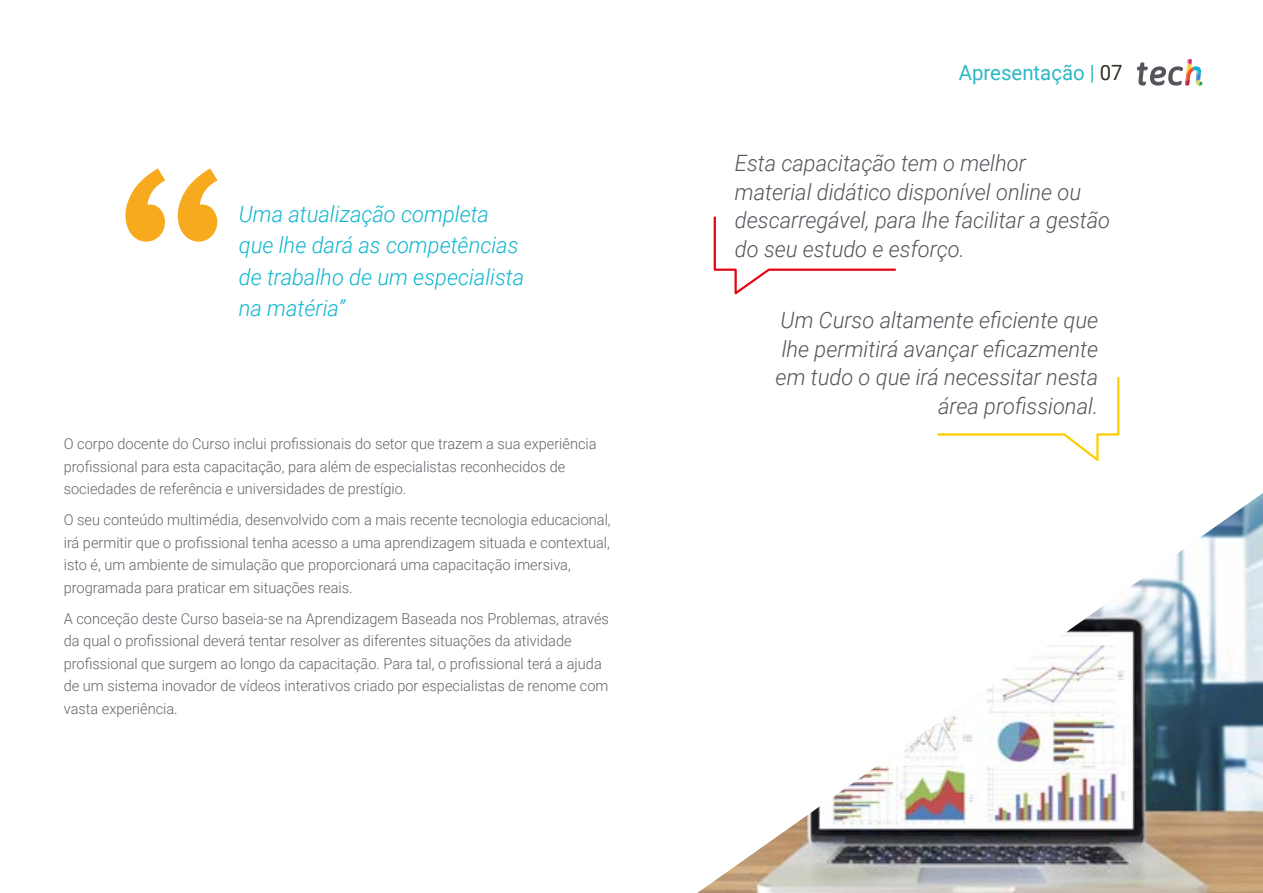
<style>
.page{position:relative;width:1263px;height:893px;background:#fff}
.page>*{position:absolute;margin:0;border:0;box-sizing:border-box;transform-origin:0 0}
.t1{font:italic 300 22.5px/28.5px "Roboto";color:#52555b;text-align:right}
.t2{font:italic 300 22.5px/31.5px "Roboto";color:#0fb6cf}
.t3{font:21px "Roboto";color:#2db8c5}
.t4{font:300 15px/22.5px "Roboto";color:#61646a}
.s1{color:#312e20}
</style>
<div class="page">
<svg style="left:125px;top:168px;width:93px;height:74px"></svg>
<img style="left:697px;top:493px;width:566px;height:400px">
<svg style="left:1137px;top:59px;width:65px;height:27px"></svg>
<svg style="left:937px;top:377px;width:183px;height:84px"></svg>
<svg style="left:713px;top:216px;width:183px;height:79px"></svg>
<h1 class="t2" style="left:239px;top:197px;width:287px">Uma atualização completa que lhe dará as competências de trabalho de um especialista na matéria”</h1>
<p class="t4" style="left:64px;top:432px;width:534px">O corpo docente do Curso inclui profissionais do setor que trazem a sua experiência profissional para esta capacitação, para além de especialistas reconhecidos de sociedades de referência e universidades de prestígio.</p>
<p class="t4" style="left:64px;top:508px;width:548px">O seu conteúdo multimédia, desenvolvido com a mais recente tecnologia educacional, irá permitir que o profissional tenha acesso a uma aprendizagem situada e contextual, isto é, um ambiente de simulação que proporcionará uma capacitação imersiva, programada para praticar em situações reais.</p>
<p class="t4" style="left:64px;top:607px;width:547px">A conceção deste Curso baseia-se na Aprendizagem Baseada nos Problemas, através da qual o profissional deverá tentar resolver as diferentes situações da atividade profissional que surgem ao longo da capacitação. Para tal, o profissional terá a ajuda de um sistema inovador de vídeos interativos criado por especialistas de renome com vasta experiência.</p>
<h2 class="t3" style="left:959px;top:57px;width:165px">Apresentação | <span class="s1">07</span></h2>
<h1 class="t1" style="left:735px;top:148px;width:377px;text-align:left">Esta capacitação tem o melhor<br>material didático disponível online ou descarregável, para lhe facilitar a gestão do seu estudo e esforço.</h1>
<h1 class="t1" style="left:776px;top:305px;width:324px">Um Curso altamente eficiente que lhe permitirá avançar eficazmente em tudo o que irá necessitar nesta área profissional.</h1>
</div>
